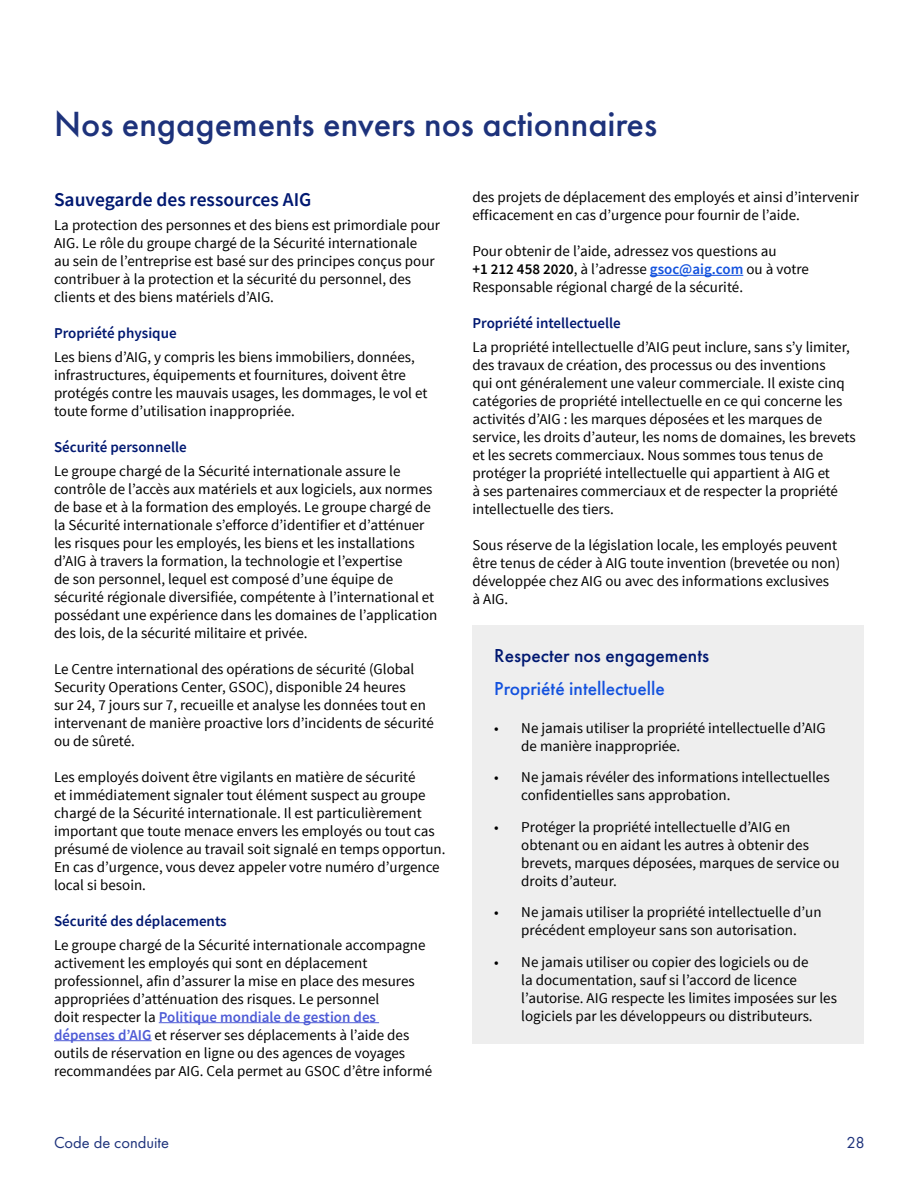
<style>
.page{position:relative;width:918px;height:1188px;background:#fff}
.page>*{position:absolute;margin:0;border:0;box-sizing:border-box;transform-origin:0 0}
.t1{font:500 36.3px "Futura PT";color:#1d327b}
.H2_Body_Copy_Titles{font:600 19.5px "Source Sans Pro";color:#001871}
.H2_Our_Commitments_b{font:500 19.5px "Futura PT";color:#001871}
.H3_Our_commitments_b{font:500 19.5px "Futura PT";color:#1352de}
.t2{font:16.5px "Futura PT";color:#1d327b}
.Sub_Bulllets_10_13{font:15px/18px "Source Sans Pro";color:#000}
.H3_subheads{font:600 15px "Source Sans Pro";color:#001871}
.s1{font-weight:600;color:#4f5cd6}
.s2{font-weight:600}
.s3{font-weight:600;color:#1352de}
</style>
<div class="page">
<hr style="left:159px;top:1022px;width:220px;height:1px;background:#4f5cd6">
<hr style="left:54px;top:1040px;width:98px;height:1px;background:#4f5cd6">
<hr style="left:650px;top:275px;width:93px;height:1px;background:#1352de">
<div style="left:472px;top:625px;width:392px;height:419px;background:#eee"></div>
<h1 class="t1" style="left:54px;top:102px;width:605px">Nos engagements envers nos actionnaires</h1>
<h2 class="H2_Body_Copy_Titles" style="left:54px;top:186px;width:259px">Sauvegarde des ressources AIG</h2>
<p class="Sub_Bulllets_10_13" style="left:54px;top:216px;width:388px">La protection des personnes et des biens est primordiale pour AIG. Le rôle du groupe chargé de la Sécurité internationale<br>au sein de l’entreprise est basé sur des principes conçus pour contribuer à la protection et la sécurité du personnel, des clients et des biens matériels d’AIG.</p>
<h3 class="H3_subheads" style="left:54px;top:323px;width:124px">Propriété physique</h3>
<p class="Sub_Bulllets_10_13" style="left:54px;top:348px;width:375px">Les biens d’AIG, y compris les biens immobiliers, données, infrastructures, équipements et fournitures, doivent être protégés contre les mauvais usages, les dommages, le vol et toute forme d’utilisation inappropriée.</p>
<h3 class="H3_subheads" style="left:54px;top:437px;width:134px">Sécurité personnelle</h3>
<p class="Sub_Bulllets_10_13" style="left:54px;top:462px;width:385px">Le groupe chargé de la Sécurité internationale assure le contrôle de l’accès aux matériels et aux logiciels, aux normes de base et à la formation des employés. Le groupe chargé de la Sécurité internationale s’efforce d’identifier et d’atténuer les risques pour les employés, les biens et les installations d’AIG à travers la formation, la technologie et l’expertise<br>de son personnel, lequel est composé d’une équipe de sécurité régionale diversifiée, compétente à l’international et possédant une expérience dans les domaines de l’application des lois, de la sécurité militaire et privée.</p>
<p class="Sub_Bulllets_10_13" style="left:54px;top:660px;width:382px">Le Centre international des opérations de sécurité (Global Security Operations Center, GSOC), disponible 24 heures<br>sur 24, 7 jours sur 7, recueille et analyse les données tout en intervenant de manière proactive lors d’incidents de sécurité ou de sûreté.</p>
<p class="Sub_Bulllets_10_13" style="left:54px;top:768px;width:393px">Les employés doivent être vigilants en matière de sécurité<br>et immédiatement signaler tout élément suspect au groupe chargé de la Sécurité internationale. Il est particulièrement important que toute menace envers les employés ou tout cas présumé de violence au travail soit signalé en temps opportun.<br>En cas d’urgence, vous devez appeler votre numéro d’urgence local si besoin.</p>
<h3 class="H3_subheads" style="left:54px;top:911px;width:174px">Sécurité des déplacements</h3>
<p class="Sub_Bulllets_10_13" style="left:54px;top:936px;width:380px">Le groupe chargé de la Sécurité internationale accompagne activement les employés qui sont en déplacement professionnel, afin d’assurer la mise en place des mesures appropriées d’atténuation des risques. Le personnel<br>doit respecter la <span class="s1">Politique mondiale de gestion des dépenses d’AIG</span> et réserver ses déplacements à l’aide des outils de réservation en ligne ou des agences de voyages recommandées par AIG. Cela permet au GSOC d’être informé</p>
<p class="Sub_Bulllets_10_13" style="left:472px;top:188px;width:388px">des projets de déplacement des employés et ainsi d’intervenir efficacement en cas d’urgence pour fournir de l’aide.</p>
<p class="Sub_Bulllets_10_13" style="left:472px;top:242px;width:338px">Pour obtenir de l’aide, adressez vos questions au<br><span class="s2">+1 212 458 2020</span>, à l’adresse <span class="s3">gsoc@aig.com</span> ou à votre<br>Responsable régional chargé de la sécurité.</p>
<h3 class="H3_subheads" style="left:472px;top:313px;width:150px">Propriété intellectuelle</h3>
<p class="Sub_Bulllets_10_13" style="left:472px;top:338px;width:385px">La propriété intellectuelle d’AIG peut inclure, sans s’y limiter, des travaux de création, des processus ou des inventions<br>qui ont généralement une valeur commerciale. Il existe cinq catégories de propriété intellectuelle en ce qui concerne les activités d’AIG : les marques déposées et les marques de service, les droits d’auteur, les noms de domaines, les brevets et les secrets commerciaux. Nous sommes tous tenus de protéger la propriété intellectuelle qui appartient à AIG et<br>à ses partenaires commerciaux et de respecter la propriété intellectuelle des tiers.</p>
<p class="Sub_Bulllets_10_13" style="left:472px;top:536px;width:369px">Sous réserve de la législation locale, les employés peuvent être tenus de céder à AIG toute invention (brevetée ou non) développée chez AIG ou avec des informations exclusives à AIG.</p>
<h2 class="H2_Our_Commitments_b" style="left:494px;top:644px;width:216px">Respecter nos engagements</h2>
<h3 class="H3_Our_commitments_b" style="left:494px;top:677px;width:172px">Propriété intellectuelle</h3>
<p class="Sub_Bulllets_10_13" style="left:521px;top:719px;width:306px;text-indent:-27px">• Ne jamais utiliser la propriété intellectuelle d’AIG de manière inappropriée.</p>
<p class="Sub_Bulllets_10_13" style="left:521px;top:768px;width:310px;text-indent:-27px">• Ne jamais révéler des informations intellectuelles confidentielles sans approbation.</p>
<p class="Sub_Bulllets_10_13" style="left:521px;top:818px;width:320px;text-indent:-27px">• Protéger la propriété intellectuelle d’AIG en obtenant ou en aidant les autres à obtenir des brevets, marques déposées, marques de service ou droits d’auteur.</p>
<p class="Sub_Bulllets_10_13" style="left:494px;top:903px;width:329px;text-align:center">• Ne jamais utiliser la propriété intellectuelle d’un précédent employeur sans son autorisation.</p>
<p class="Sub_Bulllets_10_13" style="left:521px;top:953px;width:317px;text-indent:-27px">• Ne jamais utiliser ou copier des logiciels ou de<br>la documentation, sauf si l’accord de licence l’autorise. AIG respecte les limites imposées sur les logiciels par les développeurs ou distributeurs.</p>
<p class="t2" style="left:54px;top:1133px;width:117px">Code de conduite</p>
<p class="t2" style="left:847px;top:1133px;width:20px">28</p>
</div>
